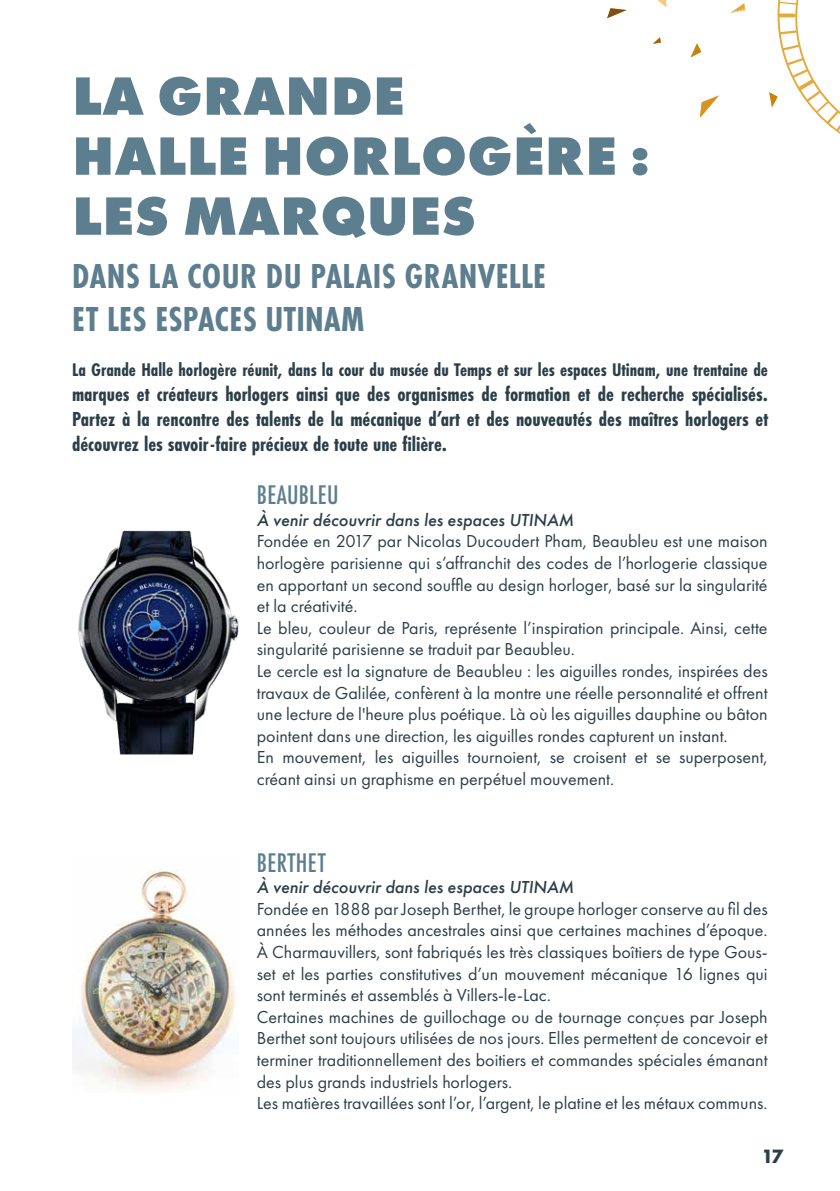
<style>
.page{position:relative;width:840px;height:1191px;background:#fff}
.page>*{position:absolute;margin:0;border:0;box-sizing:border-box;transform-origin:0 0}
.t1{font:800 56px/60px "Futura PT";letter-spacing:.01em;color:#5d7e8e}
.t2{font:700 36px/43.2px "Futura PT Cond";letter-spacing:.01em;color:#5d7e8e}
.t3{font:500 28px "Futura PT Cond";letter-spacing:.01em;color:#5d7e8e}
.t4{font:700 21px/25.2px "Futura PT Cond";color:#2c3f48;text-align:justify}
.t5{font:700 20px "Futura PT";color:#2c3f48}
.t6{font:700 19px "Futura PT Cond";color:#2c3f48}
.t7{font:18px/21.6px "Futura PT";color:#2c3f48}
.t8{font:italic 500 18px "Futura PT";color:#2c3f48}
</style>
<div class="page">
<img style="left:78px;top:530px;width:160px;height:225px">
<img style="left:72px;top:869px;width:164px;height:222px">
<svg style="left:769px;top:0;width:70px;height:133px"></svg>
<svg style="left:653px;top:37px;width:7px;height:7px"></svg>
<img style="left:730px;top:3px;width:15px;height:10px">
<svg style="left:607px;top:8px;width:19px;height:10px"></svg>
<svg style="left:690px;top:43px;width:10px;height:14px"></svg>
<svg style="left:658px;top:0;width:8px;height:7px"></svg>
<svg style="left:700px;top:95px;width:18px;height:23px"></svg>
<h1 class="t1" style="left:72px;top:65px;width:579px">LA GRANDE<br>HALLE HORLOGÈRE :<br>LES MARQUES</h1>
<h2 class="t2" style="left:72px;top:255px;width:475px">DANS LA COUR DU PALAIS GRANVELLE<br>ET LES ESPACES UTINAM</h2>
<p class="t6" style="left:72px;top:358px;width:697px">La Grande Halle horlogère réunit, dans la cour du musée du Temps et sur les espaces Utinam, une trentaine de</p>
<p class="t4" style="left:72px;top:381px;width:697px">marques et créateurs horlogers ainsi que des organismes de formation et de recherche spécialisés.<br>Partez à la rencontre des talents de la mécanique d’art et des nouveautés des maîtres horlogers et découvrez les savoir-faire précieux de toute une filière.</p>
<h3 class="t3" style="left:257px;top:478px;width:83px">BEAUBLEU</h3>
<p class="t8" style="left:257px;top:508px;width:318px">À venir découvrir dans les espaces UTINAM</p>
<p class="t7" style="left:257px;top:530px;width:512px">Fondée en 2017 par Nicolas Ducoudert Pham, Beaubleu est une maison horlogère parisienne qui s’affranchit des codes de l’horlogerie classique en apportant un second souffle au design horloger, basé sur la singularité et la créativité.<br>Le bleu, couleur de Paris, représente l’inspiration principale. Ainsi, cette singularité parisienne se traduit par Beaubleu.<br>Le cercle est la signature de Beaubleu : les aiguilles rondes, inspirées des travaux de Galilée, confèrent à la montre une réelle personnalité et offrent une lecture de l'heure plus poétique. Là où les aiguilles dauphine ou bâton pointent dans une direction, les aiguilles rondes capturent un instant.<br>En mouvement, les aiguilles tournoient, se croisent et se superposent, créant ainsi un graphisme en perpétuel mouvement.</p>
<h3 class="t3" style="left:257px;top:845px;width:70px">BERTHET</h3>
<p class="t8" style="left:257px;top:876px;width:318px">À venir découvrir dans les espaces UTINAM</p>
<p class="t7" style="left:257px;top:898px;width:512px">Fondée en 1888 par Joseph Berthet, le groupe horloger conserve au fil des années les méthodes ancestrales ainsi que certaines machines d’époque.<br>À Charmauvillers, sont fabriqués les très classiques boîtiers de type Gous&shy;set et les parties constitutives d’un mouvement mécanique 16 lignes qui sont terminés et assemblés à Villers-le-Lac.<br>Certaines machines de guillochage ou de tournage conçues par Joseph Berthet sont toujours utilisées de nos jours. Elles permettent de concevoir et terminer traditionnellement des boitiers et commandes spéciales émanant des plus grands industriels horlogers.<br>Les matières travaillées sont l’or, l’argent, le platine et les métaux communs.</p>
<p class="t5" style="left:761px;top:1143px;width:23px">17</p>
</div>
